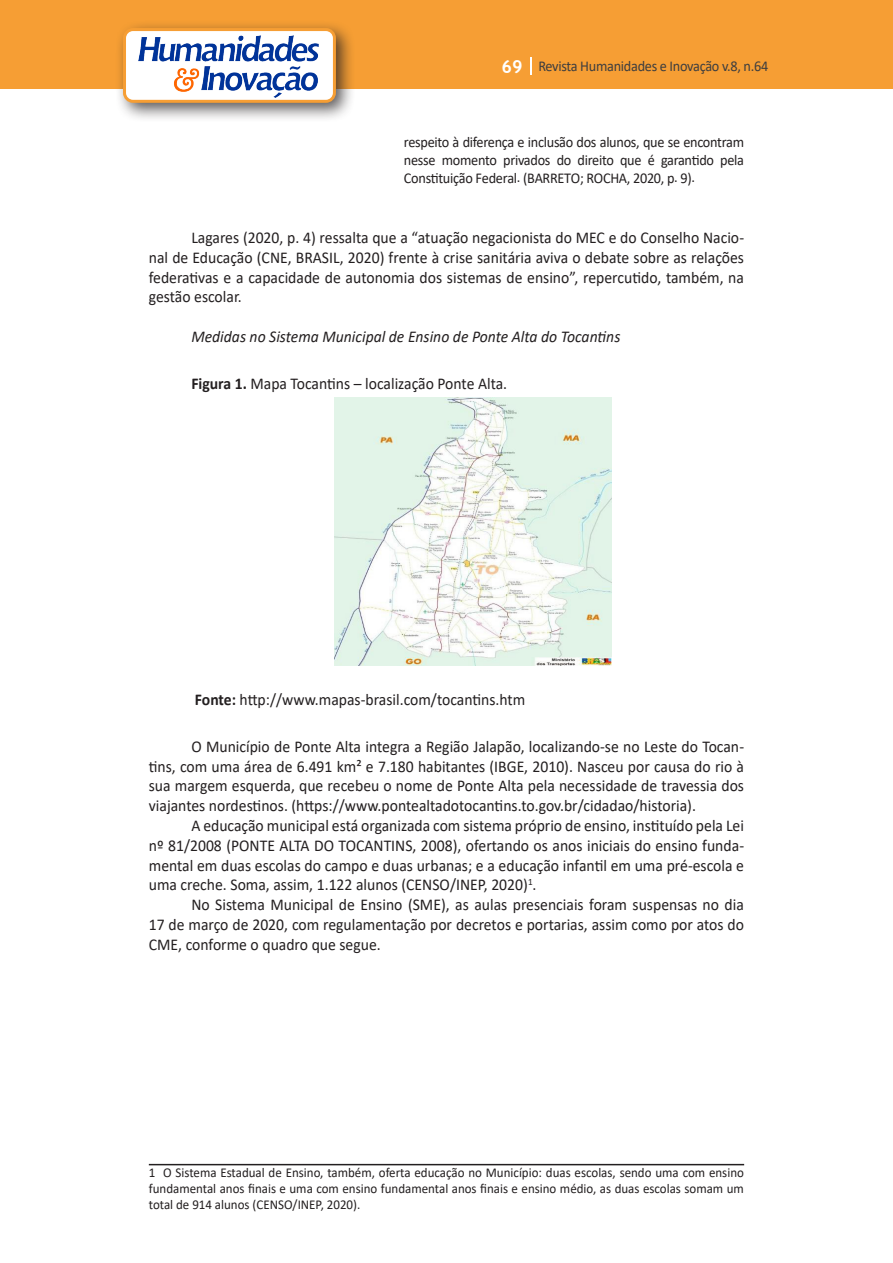
<style>
.page{position:relative;width:893px;height:1263px;background:#fff}
.page>*{position:absolute;margin:0;border:0;box-sizing:border-box;transform-origin:0 0}
.Texto{font:16.5px/19.8px "Calibri";color:#231f20;text-align:justify;scale:.95 1}
.Texto-2{font:italic 16.5px "Calibri";color:#231f20;scale:.95 1}
.citacao{font:15px/18px "Calibri";letter-spacing:-.02em;color:#231f20;text-align:justify;scale:.95 1}
.t1{font:15px "Calibri";letter-spacing:-.02em;color:#3e3e3f;scale:.95 1}
.Rodapé{font:13.5px/16.2px "Calibri";color:#231f20;text-align:justify;scale:.96 1}
.s1{font-family:"Trebuchet MS";font-weight:700;font-size:18px;color:#fff}
.s2{font-weight:700}
</style>
<div class="page">
<div style="left:0;top:0;width:893px;height:88px;background:#f69e34"></div>
<svg style="left:530px;top:57px;width:2px;height:18px"></svg>
<div style="left:115px;top:20px;width:241px;height:103px;background:#231f20;opacity:.75"></div>
<div style="left:125px;top:30px;width:209px;height:71px;background:#fff;border-radius:9px"></div>
<img style="left:138px;top:35px;width:181px;height:62px">
<div style="left:123px;top:28px;width:213px;height:75px;border:3px solid #f69e34;border-radius:9px"></div>
<img style="left:335px;top:398px;width:276px;height:267px">
<hr style="left:149px;top:1164px;width:595px;height:1px;background:#231f20">
<p class="t1" style="left:501px;top:56px;width:282px"><span class="s1">69</span> Revista Humanidades e Inovação v.8, n.64</p>
<p class="citacao" style="left:404px;top:133px;width:359px">respeito à diferença e inclusão dos alunos, que se encontram nesse momento privados do direito que é garantido pela Constituição Federal. (BARRETO; ROCHA, 2020, p. 9).</p>
<p class="Texto" style="left:149px;top:227px;width:628px;text-indent:43px">Lagares (2020, p. 4) ressalta que a “atuação negacionista do MEC e do Conselho Nacio&shy;nal de Educação (CNE, BRASIL, 2020) frente à crise sanitária aviva o debate sobre as relações federativas e a capacidade de autonomia dos sistemas de ensino”, repercutido, também, na gestão escolar.</p>
<p class="Texto-2" style="left:191px;top:325px;width:453px">Medidas no Sistema Municipal de Ensino de Ponte Alta do Tocantins</p>
<p class="Texto" style="left:191px;top:373px;width:334px"><span class="s2">Figura 1.</span> Mapa Tocantins – localização Ponte Alta.</p>
<p class="Texto" style="left:195px;top:689px;width:349px"><span class="s2">Fonte:</span> http://www.mapas-brasil.com/tocantins.htm</p>
<p class="Texto" style="left:149px;top:736px;width:628px;text-indent:43px">O Município de Ponte Alta integra a Região Jalapão, localizando-se no Leste do Tocan&shy;tins, com uma área de 6.491 km² e 7.180 habitantes (IBGE, 2010). Nasceu por causa do rio à sua margem esquerda, que recebeu o nome de Ponte Alta pela necessidade de travessia dos viajantes nordestinos. (https://www.pontealtadotocantins.to.gov.br/cidadao/historia).</p>
<p class="Texto" style="left:149px;top:815px;width:628px;text-indent:43px">A educação municipal está organizada com sistema próprio de ensino, instituído pela Lei nº 81/2008 (PONTE ALTA DO TOCANTINS, 2008), ofertando os anos iniciais do ensino funda&shy;mental em duas escolas do campo e duas urbanas; e a educação infantil em uma pré-escola e uma creche. Soma, assim, 1.122 alunos (CENSO/INEP, 2020)<sup>1</sup>.</p>
<p class="Texto" style="left:149px;top:894px;width:628px;text-indent:43px">No Sistema Municipal de Ensino (SME), as aulas presenciais foram suspensas no dia 17 de março de 2020, com regulamentação por decretos e portarias, assim como por atos do CME, conforme o quadro que segue.</p>
<p class="Rodapé" style="left:149px;top:1164px;width:621px">1 O Sistema Estadual de Ensino, também, oferta educação no Município: duas escolas, sendo uma com ensino fundamental anos finais e uma com ensino fundamental anos finais e ensino médio, as duas escolas somam um total de 914 alunos (CENSO/INEP, 2020).</p>
</div>
